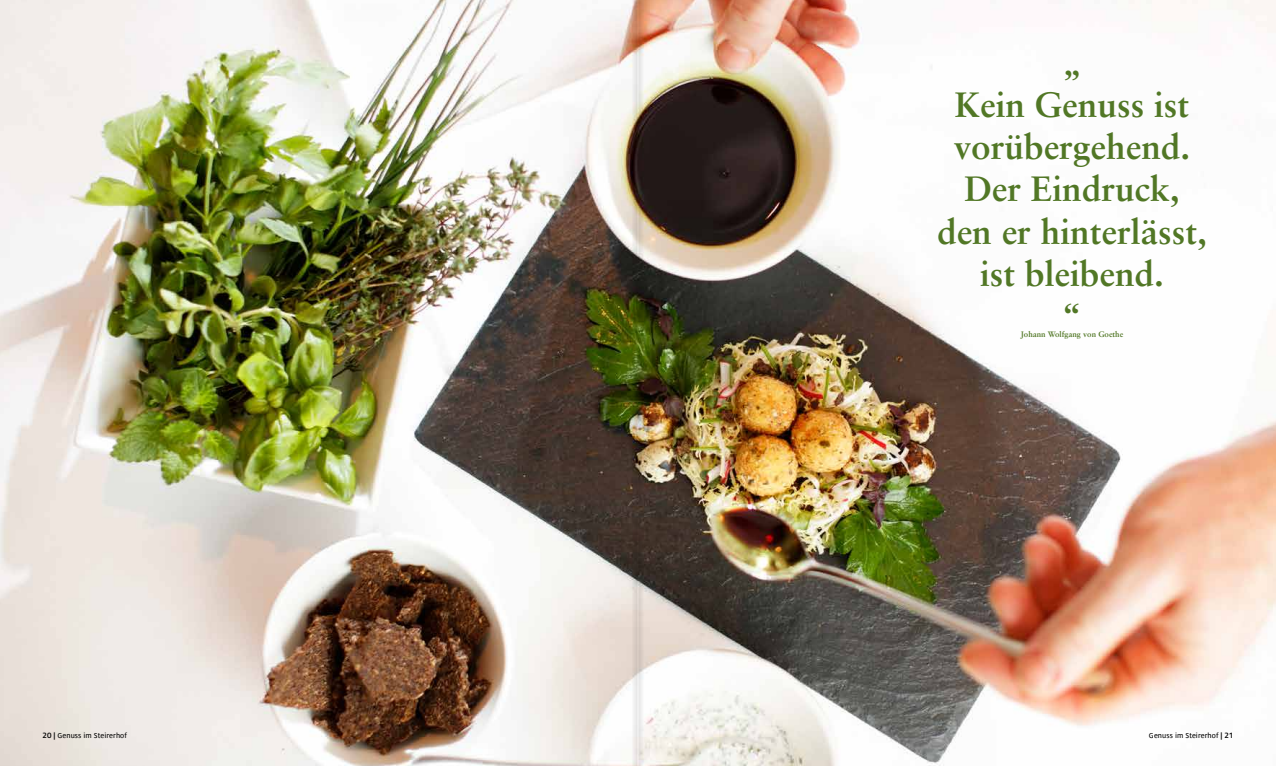
<style>
.page{position:relative;width:1276px;height:766px;background:#fff}
.page>*{position:absolute;margin:0;border:0;box-sizing:border-box;transform-origin:0 0}
.t1{font:700 35.2px/42.2px "Sabon";color:#517725;text-align:center}
.t2{font:8px "Milo Text";letter-spacing:.01em;color:#000}
.t3{font:700 8px "Sabon";color:#517725}
.s1{font-family:"Titillium";font-weight:600}
</style>
<div class="page">
<img style="left:0;top:0;width:1276px;height:765px">
<div style="left:631px;top:0;width:13px;height:765px;background:#000;opacity:.75"></div>
<hr style="left:637px;top:0;width:1px;height:765px;background:#fff">
<p class="t1" style="left:937px;top:41px;width:271px">„<br>Kein Genuss ist vorübergehend.<br>Der Eindruck, den er hinterlässt, ist bleibend.</p>
<p class="t1" style="left:1062px;top:294px;width:21px">“</p>
<p class="t3" style="left:1020px;top:329px;width:104px">Johann Wolfgang von Goethe</p>
<p class="t2" style="left:43px;top:730px;width:86px"><span class="s1">20 |</span> Genuss im Steirerhof</p>
<p class="t2" style="left:1149px;top:730px;width:86px">Genuss im Steirerhof <span class="s1">| 21</span></p>
</div>
